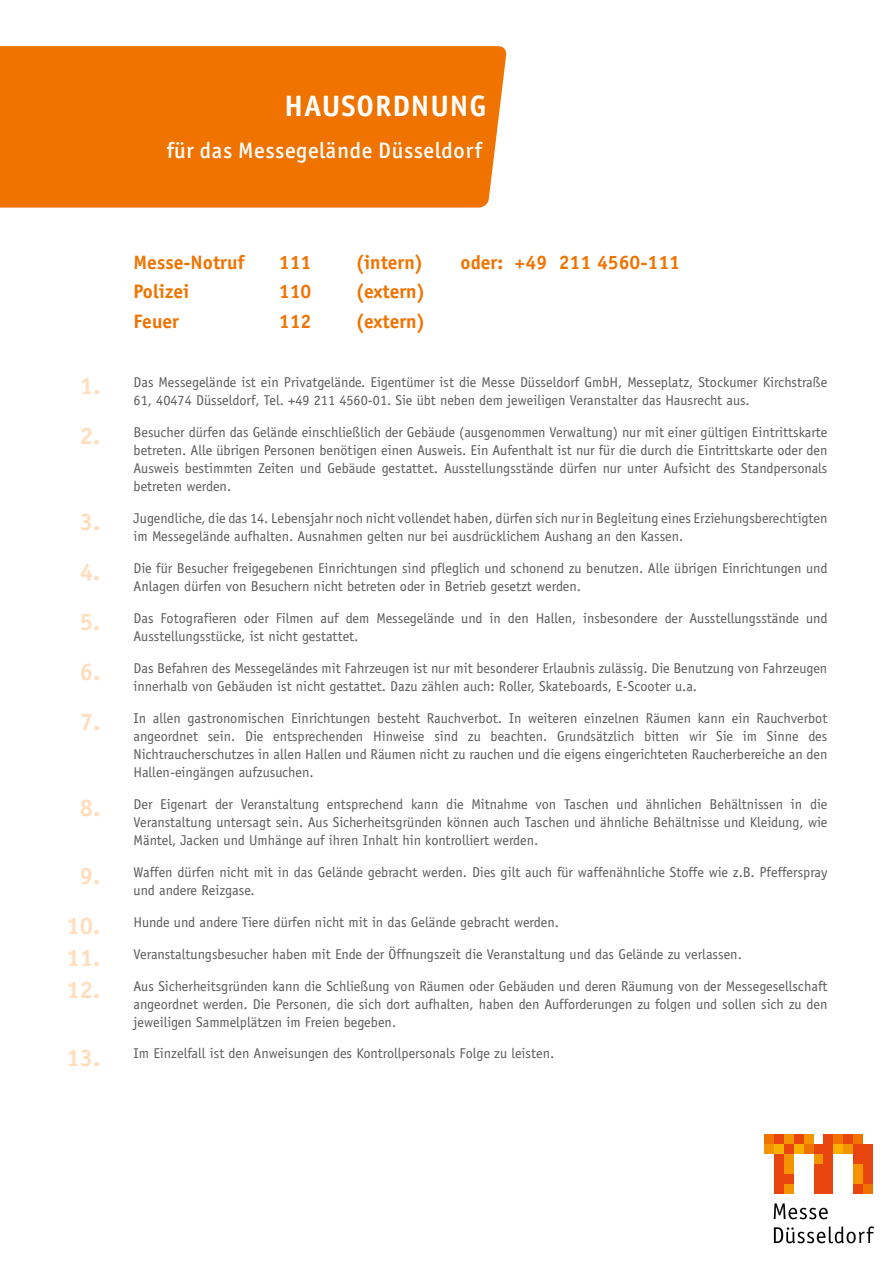
<style>
.page{position:relative;width:893px;height:1263px;background:#fff}
.page>*{position:absolute;margin:0;border:0;box-sizing:border-box;transform-origin:0 0}
.t1{font:700 29.55px "Officina Sans";letter-spacing:.03em;color:#fff}
.t2{font:500 22.5px "ITC Officina Sans";letter-spacing:.03em;color:#fff}
.t3{font:700 19.5px "Officina Sans";color:#f07300}
.t4{font:14.25px/18px "Officina Sans";color:#5b5b5a}
.s1{font-weight:700;font-size:24px;color:#ffddbd}
</style>
<div class="page">
<div style="left:0;top:46px;width:507px;height:162px;background:#f07300"></div>
<svg style="left:774px;top:1226px;width:100px;height:17px"></svg>
<svg style="left:774px;top:1203px;width:54px;height:16px"></svg>
<div style="left:764px;top:1144px;width:10px;height:10px;background:#f59403"></div>
<div style="left:774px;top:1134px;width:10px;height:10px;background:#e8450e"></div>
<div style="left:774px;top:1144px;width:10px;height:10px;background:#fab000"></div>
<div style="left:784px;top:1134px;width:10px;height:10px;background:#f59403"></div>
<div style="left:784px;top:1144px;width:10px;height:10px;background:#e8450e"></div>
<div style="left:794px;top:1134px;width:10px;height:10px;background:#e8450e"></div>
<div style="left:794px;top:1144px;width:10px;height:10px;background:#fab000"></div>
<div style="left:804px;top:1134px;width:9px;height:10px;background:#f59403"></div>
<div style="left:804px;top:1144px;width:9px;height:10px;background:#f07300"></div>
<div style="left:833px;top:1134px;width:10px;height:10px;background:#f07300"></div>
<div style="left:833px;top:1144px;width:10px;height:10px;background:#fab000"></div>
<div style="left:843px;top:1134px;width:10px;height:10px;background:#e8450e"></div>
<div style="left:843px;top:1144px;width:10px;height:10px;background:#f59403"></div>
<div style="left:853px;top:1134px;width:10px;height:10px;background:#f07300"></div>
<div style="left:853px;top:1144px;width:10px;height:20px;background:#e8450e"></div>
<div style="left:863px;top:1144px;width:10px;height:39px;background:#e8450e"></div>
<div style="left:774px;top:1154px;width:10px;height:39px;background:#e8450e"></div>
<div style="left:784px;top:1154px;width:10px;height:19px;background:#f59403"></div>
<div style="left:784px;top:1173px;width:10px;height:10px;background:#e8450e"></div>
<div style="left:784px;top:1183px;width:10px;height:10px;background:#f59403"></div>
<div style="left:853px;top:1164px;width:10px;height:19px;background:#f59403"></div>
<div style="left:863px;top:1183px;width:10px;height:10px;background:#f07300"></div>
<div style="left:764px;top:1134px;width:10px;height:10px;background:#f07300"></div>
<div style="left:813px;top:1144px;width:10px;height:10px;background:#e8450e"></div>
<div style="left:813px;top:1154px;width:10px;height:10px;background:#f59403"></div>
<div style="left:813px;top:1164px;width:10px;height:29px;background:#e8450e"></div>
<div style="left:823px;top:1134px;width:10px;height:59px;background:#e8450e"></div>
<div style="left:853px;top:1183px;width:10px;height:10px;background:#e8450e"></div>
<h1 class="t1" style="left:284px;top:88px;width:203px">HAUSORDNUNG</h1>
<h2 class="t2" style="left:167px;top:137px;width:316px">für das Messegelände Düsseldorf</h2>
<h3 class="t3" style="left:134px;top:250px;width:113px">Messe-Notruf</h3>
<h3 class="t3" style="left:279px;top:250px;width:34px">111</h3>
<h3 class="t3" style="left:355px;top:250px;width:70px">(intern)</h3>
<h3 class="t3" style="left:461px;top:250px;width:221px">oder: +49 211 4560-111</h3>
<h3 class="t3" style="left:134px;top:280px;width:57px">Polizei</h3>
<h3 class="t3" style="left:279px;top:280px;width:34px">110</h3>
<h3 class="t3" style="left:355px;top:280px;width:72px">(extern)</h3>
<h3 class="t3" style="left:134px;top:309px;width:47px">Feuer</h3>
<h3 class="t3" style="left:279px;top:309px;width:34px">112</h3>
<h3 class="t3" style="left:355px;top:309px;width:72px">(extern)</h3>
<p class="t4" style="left:134px;top:373px;width:695px;text-indent:-54px"><span class="s1">1.</span> Das Messegelände ist ein Privatgelände. Eigentümer ist die Messe Düsseldorf GmbH, Messeplatz, Stockumer Kirchstraße<br>61, 40474 Düsseldorf, Tel. +49 211 4560-01. Sie übt neben dem jeweiligen Veranstalter das Hausrecht aus.</p>
<p class="t4" style="left:134px;top:423px;width:695px;text-align:justify;text-indent:-54px"><span class="s1">2.</span> Besucher dürfen das Gelände einschließlich der Gebäude (ausgenommen Verwaltung) nur mit einer gültigen Eintrittskarte betreten. Alle übrigen Personen benötigen einen Ausweis. Ein Aufenthalt ist nur für die durch die Eintrittskarte oder den Ausweis bestimmten Zeiten und Gebäude gestattet. Ausstellungsstände dürfen nur unter Aufsicht des Standpersonals betreten werden.</p>
<p class="t4" style="left:134px;top:509px;width:695px;text-indent:-54px"><span class="s1">3.</span> Jugendliche, die das 14. Lebensjahr noch nicht vollendet haben, dürfen sich nur in Begleitung eines Erziehungsberechtigten im Messegelände aufhalten. Ausnahmen gelten nur bei ausdrücklichem Aushang an den Kassen.</p>
<p class="t4" style="left:134px;top:559px;width:695px;text-indent:-54px"><span class="s1">4.</span> Die für Besucher freigegebenen Einrichtungen sind pfleglich und schonend zu benutzen. Alle übrigen Einrichtungen und<br>Anlagen dürfen von Besuchern nicht betreten oder in Betrieb gesetzt werden.</p>
<p class="t4" style="left:134px;top:609px;width:695px;text-indent:-54px"><span class="s1">5.</span> Das Fotografieren oder Filmen auf dem Messegelände und in den Hallen, insbesondere der Ausstellungsstände und<br>Ausstellungsstücke, ist nicht gestattet.</p>
<p class="t4" style="left:134px;top:659px;width:695px;text-indent:-54px"><span class="s1">6.</span> Das Befahren des Messegeländes mit Fahrzeugen ist nur mit besonderer Erlaubnis zulässig. Die Benutzung von Fahrzeugen innerhalb von Gebäuden ist nicht gestattet. Dazu zählen auch: Roller, Skateboards, E-Scooter u.a.</p>
<p class="t4" style="left:134px;top:709px;width:695px;text-align:justify;text-indent:-54px"><span class="s1">7.</span> In allen gastronomischen Einrichtungen besteht Rauchverbot. In weiteren einzelnen Räumen kann ein Rauchverbot angeordnet sein. Die entsprechenden Hinweise sind zu beachten. Grundsätzlich bitten wir Sie im Sinne des Nichtraucherschutzes in allen Hallen und Räumen nicht zu rauchen und die eigens eingerichteten Raucherbereiche an den Hallen-eingängen aufzusuchen.</p>
<p class="t4" style="left:134px;top:795px;width:695px;text-align:justify;text-indent:-54px"><span class="s1">8.</span> Der Eigenart der Veranstaltung entsprechend kann die Mitnahme von Taschen und ähnlichen Behältnissen in die Veranstaltung untersagt sein. Aus Sicherheitsgründen können auch Taschen und ähnliche Behältnisse und Kleidung, wie Mäntel, Jacken und Umhänge auf ihren Inhalt hin kontrolliert werden.</p>
<p class="t4" style="left:134px;top:863px;width:695px;text-indent:-54px"><span class="s1">9.</span> Waffen dürfen nicht mit in das Gelände gebracht werden. Dies gilt auch für waffenähnliche Stoffe wie z.B. Pfefferspray und andere Reizgase.</p>
<p class="t4" style="left:67px;top:913px;width:494px"><span class="s1">10.</span> Hunde und andere Tiere dürfen nicht mit in das Gelände gebracht werden.</p>
<p class="t4" style="left:67px;top:945px;width:677px"><span class="s1">11.</span> Veranstaltungsbesucher haben mit Ende der Öffnungszeit die Veranstaltung und das Gelände zu verlassen.</p>
<p class="t4" style="left:134px;top:977px;width:695px;text-align:justify;text-indent:-67px"><span class="s1">12.</span> Aus Sicherheitsgründen kann die Schließung von Räumen oder Gebäuden und deren Räumung von der Messegesellschaft angeordnet werden. Die Personen, die sich dort aufhalten, haben den Aufforderungen zu folgen und sollen sich zu den jeweiligen Sammelplätzen im Freien begeben.</p>
<p class="t4" style="left:67px;top:1045px;width:489px"><span class="s1">13.</span> Im Einzelfall ist den Anweisungen des Kontrollpersonals Folge zu leisten.</p>
</div>
